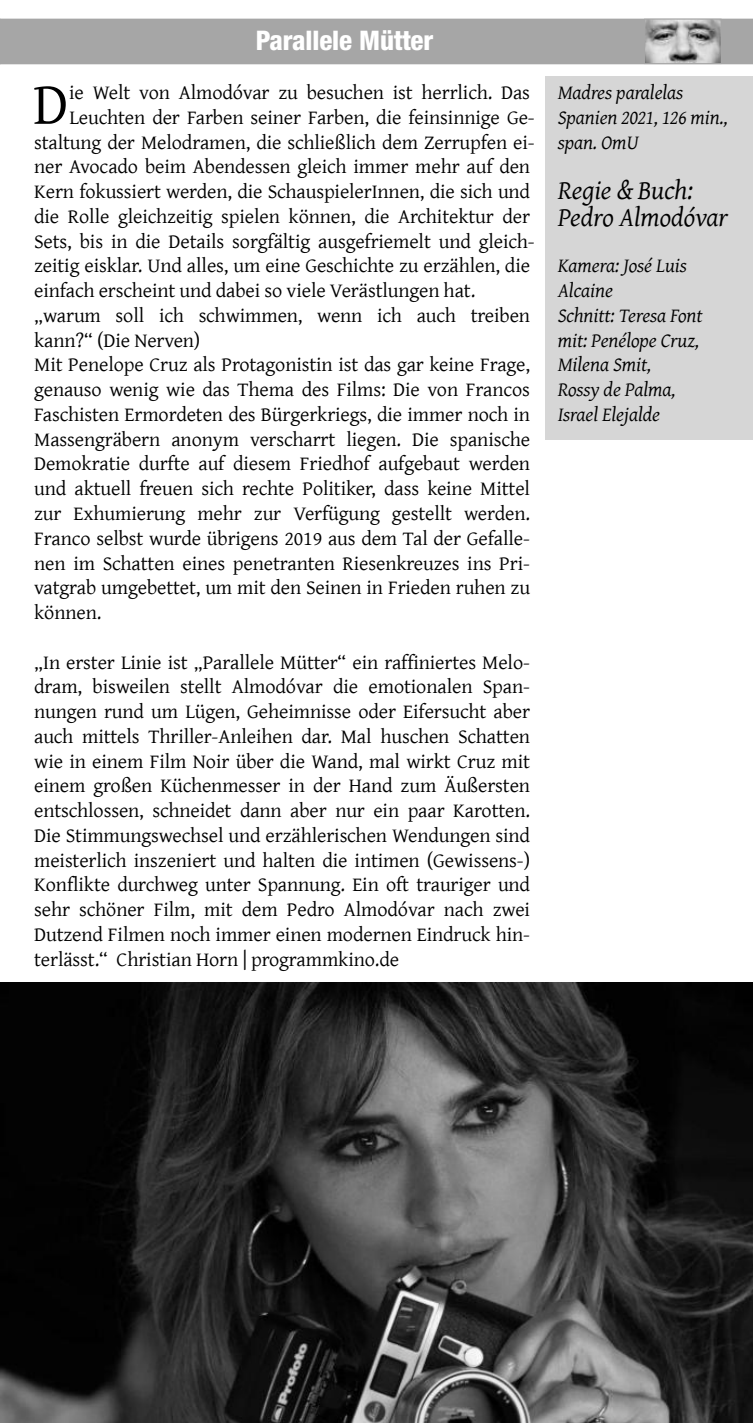
<style>
.page{position:relative;width:753px;height:1423px;background:#fff}
.page>*{position:absolute;margin:0;border:0;box-sizing:border-box;transform-origin:0 0}
.t1{font:59.62px "Gentium";color:#000}
.t2{font:italic 27px/27.2px "Gentium";letter-spacing:-.005em;color:#000}
.t3{font:800 condensed 27px "Helvetica Neue LT Std";letter-spacing:-.005em;color:#fff}
.t4{font:20.25px/24.8px "Gentium";letter-spacing:-.005em;color:#000;text-align:justify}
.t5{font:italic 20.25px/24.8px "Gentium";letter-spacing:-.005em;color:#000}
</style>
<div class="page">
<img style="left:0;top:982px;width:753px;height:440px">
<div style="left:0;top:19px;width:753px;height:45px;background:#a6a6a6"></div>
<img style="left:646px;top:21px;width:73px;height:41px">
<div style="left:644px;top:19px;width:77px;height:45px;border:1px solid #a6a6a6"></div>
<div style="left:545px;top:77px;width:208px;height:363px;background:#d6d6d6"></div>
<h2 class="t3" style="left:256px;top:31px;width:179px">Parallele Mütter</h2>
<h1 class="t1" style="left:33px;top:73px;width:37px">D</h1>
<p class="t4" style="left:69px;top:81px;width:462px">ie Welt von Almodóvar zu besuchen ist herrlich. Das</p>
<p class="t4" style="left:69px;top:105px;width:467px">Leuchten der Farben seiner Farben, die feinsinnige Ge‐</p>
<p class="t4" style="left:34px;top:130px;width:502px">staltung der Melodramen, die schließlich dem Zerrupfen ei‐</p>
<p class="t4" style="left:34px;top:155px;width:497px">ner Avocado beim Abendessen gleich immer mehr auf den</p>
<p class="t4" style="left:34px;top:180px;width:497px">Kern fokussiert werden, die SchauspielerInnen, die sich und</p>
<p class="t4" style="left:34px;top:204px;width:497px">die Rolle gleichzeitig spielen können, die Architektur der</p>
<p class="t4" style="left:34px;top:229px;width:502px">Sets, bis in die Details sorgfältig ausgefriemelt und gleich‐</p>
<p class="t4" style="left:34px;top:254px;width:497px">zeitig eisklar. Und alles, um eine Geschichte zu erzählen, die</p>
<p class="t4" style="left:34px;top:279px;width:442px">einfach erscheint und dabei so viele Verästlungen hat.</p>
<p class="t4" style="left:34px;top:303px;width:497px">„warum soll ich schwimmen, wenn ich auch treiben</p>
<p class="t4" style="left:34px;top:328px;width:168px">kann?“ (Die Nerven)</p>
<p class="t4" style="left:34px;top:353px;width:497px">Mit Penelope Cruz als Protagonistin ist das gar keine Frage,</p>
<p class="t4" style="left:34px;top:378px;width:497px">genauso wenig wie das Thema des Films: Die von Francos</p>
<p class="t4" style="left:34px;top:402px;width:497px">Faschisten Ermordeten des Bürgerkriegs, die immer noch in</p>
<p class="t4" style="left:34px;top:427px;width:497px">Massengräbern anonym verscharrt liegen. Die spanische</p>
<p class="t4" style="left:34px;top:452px;width:497px">Demokratie durfte auf diesem Friedhof aufgebaut werden</p>
<p class="t4" style="left:34px;top:477px;width:497px">und aktuell freuen sich rechte Politiker, dass keine Mittel</p>
<p class="t4" style="left:34px;top:501px;width:497px">zur Exhumierung mehr zur Verfügung gestellt werden.</p>
<p class="t4" style="left:34px;top:526px;width:497px">Franco selbst wurde übrigens 2019 aus dem Tal der Gefalle‐</p>
<p class="t4" style="left:34px;top:551px;width:497px">nen im Schatten eines penetranten Riesenkreuzes ins Pri‐</p>
<p class="t4" style="left:34px;top:576px;width:497px">vatgrab umgebettet, um mit den Seinen in Frieden ruhen zu</p>
<p class="t4" style="left:34px;top:600px;width:69px">können.</p>
<p class="t4" style="left:34px;top:650px;width:497px">„In erster Linie ist „Parallele Mütter“ ein raffiniertes Melo‐ dram, bisweilen stellt Almodóvar die emotionalen Span‐ nungen rund um Lügen, Geheimnisse oder Eifersucht aber auch mittels Thriller-Anleihen dar. Mal huschen Schatten wie in einem Film Noir über die Wand, mal wirkt Cruz mit einem großen Küchenmesser in der Hand zum Äußersten entschlossen, schneidet dann aber nur ein paar Karotten.<br>Die Stimmungswechsel und erzählerischen Wendungen sind meisterlich inszeniert und halten die intimen (Gewissens-)<br>Konflikte durchweg unter Spannung. Ein oft trauriger und sehr schöner Film, mit dem Pedro Almodóvar nach zwei Dutzend Filmen noch immer einen modernen Eindruck hin‐ terlässt.“ Christian Horn | programmkino.de</p>
<p class="t5" style="left:557px;top:81px;width:172px">Madres paralelas<br>Spanien 2021, 126 min., span. OmU</p>
<h2 class="t2" style="left:557px;top:177px;width:172px">Regie &amp; Buch:<br>Pedro Almodóvar</h2>
<p class="t5" style="left:557px;top:254px;width:146px">Kamera: José Luis<br>Alcaine<br>Schnitt: Teresa Font mit: Penélope Cruz,<br>Milena Smit,<br>Rossy de Palma,<br>Israel Elejalde</p>
</div>
